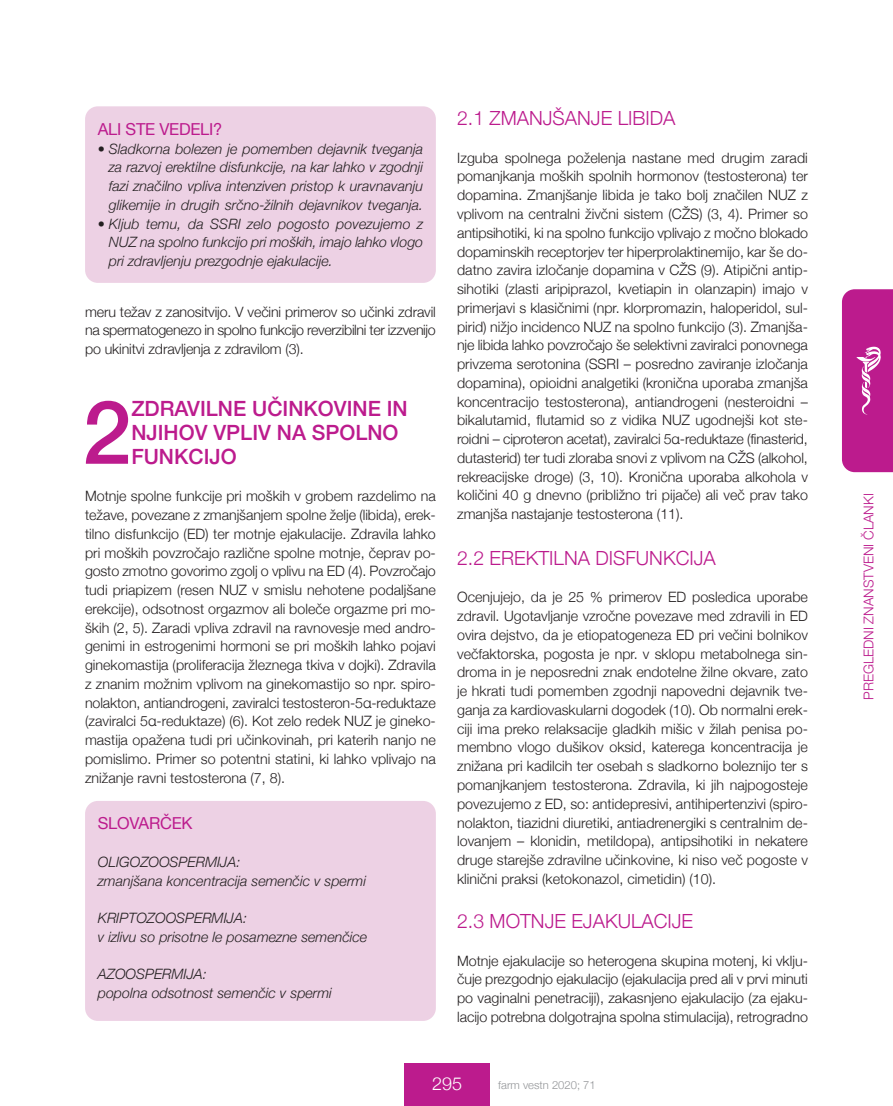
<style>
.page{position:relative;width:893px;height:1106px;background:#fff}
.page>*{position:absolute;margin:0;border:0;box-sizing:border-box;transform-origin:0 0}
.t1{font:500 88.2px "Helvetica Neue";color:#bc1b8d}
.t2{font:500 21px/24px "Helvetica Neue";color:#bc1b8d}
.t3{font:300 19.5px "Helvetica Neue";color:#bc1b8d}
.t4{font:300 18px "Helvetica Neue";color:#fff}
.t5{font:16.5px "Helvetica Neue";letter-spacing:-.015em;color:#bc1b8d}
.t6{font:300 14.25px/18.8px "Helvetica Neue";color:#231f20;text-align:justify}
.t7{font:italic 300 14.25px/18.8px "Helvetica Neue";color:#231f20}
.t8{font:300 13.5px "Helvetica Neue";color:#bc1b8d}
.t9{font:300 11.25px "Helvetica Neue";color:#939598}
.s1{font-style:normal}
</style>
<div class="page">
<div style="left:405px;top:1063px;width:85px;height:43px;background:#bc1b8d"></div>
<svg style="left:842px;top:289px;width:51px;height:183px;background:#bf2692"></svg>
<div style="left:85px;top:106px;width:351px;height:177px;background:#edd1e4;border-radius:13px"></div>
<div style="left:85px;top:801px;width:351px;height:219px;background:#edd1e4;border-radius:13px"></div>
<p class="t5" style="left:98px;top:119px;width:126px">ALI STE VEDELI?</p>
<p class="t7" style="left:109px;top:139px;width:316px;text-align:justify;text-indent:-11px"><span class="s1">•</span> Sladkorna bolezen je pomemben dejavnik tveganja za razvoj erektilne disfunkcije, na kar lahko v zgodnji fazi značilno vpliva intenziven pristop k uravnavanju glikemije in drugih srčno-žilnih dejavnikov tveganja.</p>
<p class="t7" style="left:109px;top:214px;width:316px;text-align:justify;text-indent:-11px"><span class="s1">•</span> Kljub temu, da SSRI zelo pogosto povezujemo z NUZ na spolno funkcijo pri moških, imajo lahko vlogo pri zdravljenju prezgodnje ejakulacije.</p>
<p class="t6" style="left:85px;top:302px;width:352px">meru težav z zanositvijo. V večini primerov so učinki zdravil na spermatogenezo in spolno funkcijo reverzibilni ter izzvenijo po ukinitvi zdravljenja z zdravilom (3).</p>
<h1 class="t1" style="left:82px;top:378px;width:51px">2</h1>
<h2 class="t2" style="left:131px;top:396px;width:278px">ZDRAVILNE UČINKOVINE IN<br>NJIHOV VPLIV NA SPOLNO<br>FUNKCIJO</h2>
<p class="t6" style="left:85px;top:486px;width:352px">Motnje spolne funkcije pri moških v grobem razdelimo na težave, povezane z zmanjšanjem spolne želje (libida), erek&shy;tilno disfunkcijo (ED) ter motnje ejakulacije. Zdravila lahko pri moških povzročajo različne spolne motnje, čeprav po&shy;gosto zmotno govorimo zgolj o vplivu na ED (4). Povzročajo tudi priapizem (resen NUZ v smislu nehotene podaljšane erekcije), odsotnost orgazmov ali boleče orgazme pri mo&shy;ških (2, 5). Zaradi vpliva zdravil na ravnovesje med andro&shy;genimi in estrogenimi hormoni se pri moških lahko pojavi ginekomastija (proliferacija žleznega tkiva v dojki). Zdravila z znanim možnim vplivom na ginekomastijo so npr. spiro&shy;nolakton, antiandrogeni, zaviralci testosteron-5α-reduktaze (zaviralci 5α-reduktaze) (6). Kot zelo redek NUZ je gineko&shy;mastija opažena tudi pri učinkovinah, pri katerih nanjo ne pomislimo. Primer so potentni statini, ki lahko vplivajo na znižanje ravni testosterona (7, 8).</p>
<p class="t5" style="left:98px;top:813px;width:96px">SLOVARČEK</p>
<p class="t7" style="left:98px;top:852px;width:270px">OLIGOZOOSPERMIJA:<br>zmanjšana koncentracija semenčic v spermi</p>
<p class="t7" style="left:98px;top:908px;width:271px">KRIPTOZOOSPERMIJA:<br>v izlivu so prisotne le posamezne semenčice</p>
<p class="t7" style="left:98px;top:964px;width:236px">AZOOSPERMIJA:<br>popolna odsotnost semenčic v spermi</p>
<h3 class="t3" style="left:457px;top:106px;width:220px">2.1 ZMANJŠANJE LIBIDA</h3>
<p class="t6" style="left:457px;top:148px;width:352px">Izguba spolnega poželenja nastane med drugim zaradi pomanjkanja moških spolnih hormonov (testosterona) ter dopamina. Zmanjšanje libida je tako bolj značilen NUZ z vplivom na centralni živčni sistem (CžS) (3, 4). Primer so antipsihotiki, ki na spolno funkcijo vplivajo z močno blokado dopaminskih receptorjev ter hiperprolaktinemijo, kar še do&shy;datno zavira izločanje dopamina v CžS (9). Atipični antip&shy;sihotiki (zlasti aripiprazol, kvetiapin in olanzapin) imajo v primerjavi s klasičnimi (npr. klorpromazin, haloperidol, sul&shy;pirid) nižjo incidenco NUZ na spolno funkcijo (3). Zmanjša&shy;nje libida lahko povzročajo še selektivni zaviralci ponovnega privzema serotonina (SSRI – posredno zaviranje izločanja dopamina), opioidni analgetiki (kronična uporaba zmanjša koncentracijo testosterona), antiandrogeni (nesteroidni – bikalutamid, flutamid so z vidika NUZ ugodnejši kot ste&shy;roidni – ciproteron acetat), zaviralci 5α-reduktaze (finasterid, dutasterid) ter tudi zloraba snovi z vplivom na CžS (alkohol, rekreacijske droge) (3, 10). Kronična uporaba alkohola v količini 40 g dnevno (približno tri pijače) ali več prav tako zmanjša nastajanje testosterona (11).</p>
<h3 class="t3" style="left:457px;top:546px;width:260px">2.2 EREKTILNA DISFUNKCIJA</h3>
<p class="t6" style="left:457px;top:587px;width:352px">Ocenjujejo, da je 25 % primerov ED posledica uporabe zdravil. Ugotavljanje vzročne povezave med zdravili in ED ovira dejstvo, da je etiopatogeneza ED pri večini bolnikov večfaktorska, pogosta je npr. v sklopu metabolnega sin&shy;droma in je neposredni znak endotelne žilne okvare, zato je hkrati tudi pomemben zgodnji napovedni dejavnik tve&shy;ganja za kardiovaskularni dogodek (10). Ob normalni erek&shy;ciji ima preko relaksacije gladkih mišic v žilah penisa po&shy;membno vlogo dušikov oksid, katerega koncentracija je znižana pri kadilcih ter osebah s sladkorno boleznijo ter s pomanjkanjem testosterona. Zdravila, ki jih najpogosteje povezujemo z ED, so: antidepresivi, antihipertenzivi (spiro&shy;nolakton, tiazidni diuretiki, antiadrenergiki s centralnim de&shy;lovanjem – klonidin, metildopa), antipsihotiki in nekatere druge starejše zdravilne učinkovine, ki niso več pogoste v klinični praksi (ketokonazol, cimetidin) (10).</p>
<h3 class="t3" style="left:457px;top:909px;width:238px">2.3 MOTNJE EJAKULACIJE</h3>
<p class="t6" style="left:457px;top:950px;width:352px">Motnje ejakulacije so heterogena skupina motenj, ki vklju&shy;čuje prezgodnjo ejakulacijo (ejakulacija pred ali v prvi minuti po vaginalni penetraciji), zakasnjeno ejakulacijo (za ejaku&shy;lacijo potrebna dolgotrajna spolna stimulacija), retrogradno</p>
<p class="t4" style="left:432px;top:1072px;width:32px">295</p>
<p class="t9" style="left:498px;top:1078px;width:99px">farm vestn 2020; 71</p>
<p class="t8" style="left:860px;top:700px;width:208px;rotate:-90deg">PREGLEDNI ZNANSTVENI ČLANKI</p>
</div>
